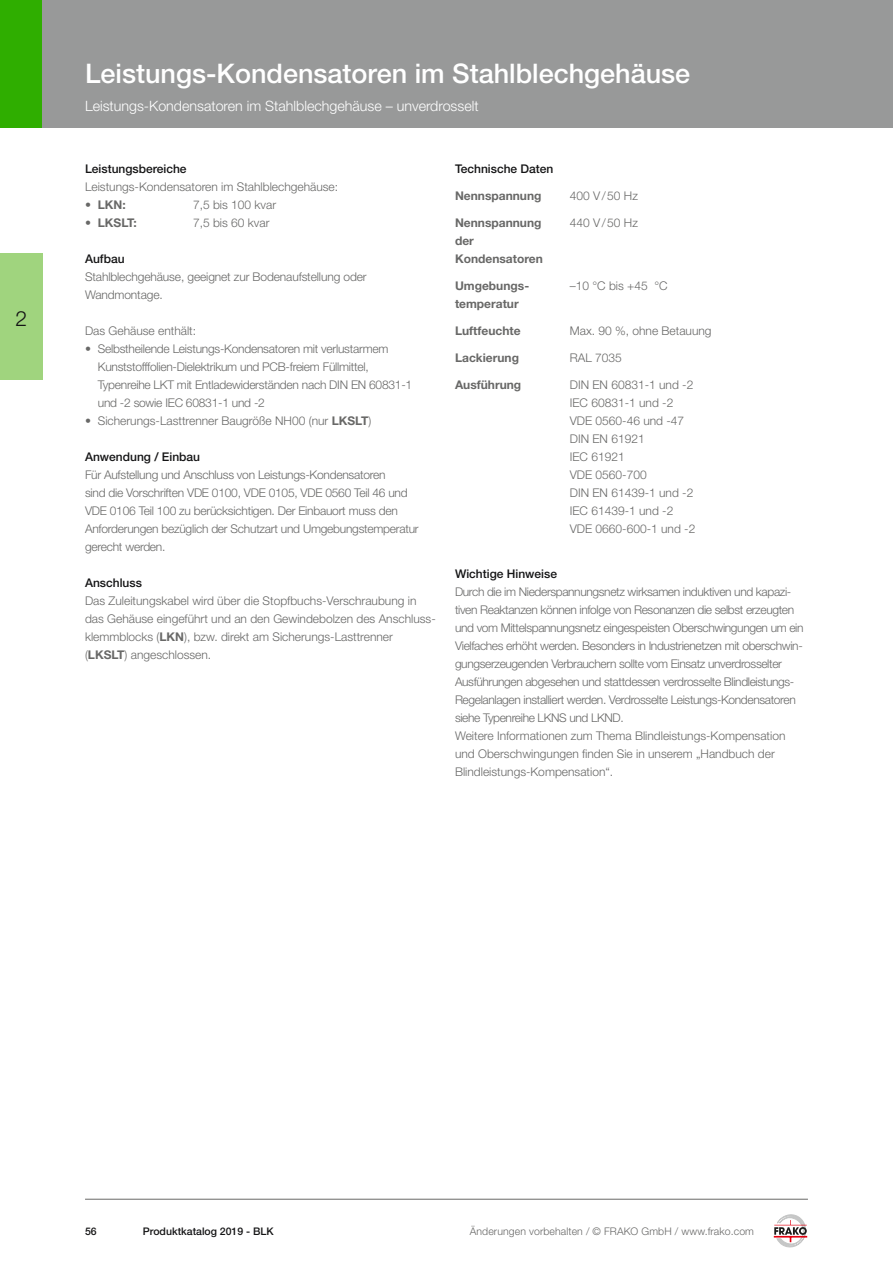
<style>
.page{position:relative;width:893px;height:1263px;background:#fff}
.page>*{position:absolute;margin:0;border:0;box-sizing:border-box;transform-origin:0 0}
.t1{font:500 27px "Helvetica Neue LT Std";color:#fff}
.t2{font:300 21px "Helvetica Neue LT Std";color:#141415}
.t3{font:300 14.25px "Helvetica Neue LT Std";color:#fff}
.t4{font:300 12px/18px "Helvetica Neue LT Std";letter-spacing:-.02em;color:#686867}
.t5{font:300 12px/18px "Helvetica Neue LT Std";color:#686867}
.t6{font:700 12px/18px "Helvetica Neue LT Std";color:#686867}
.t7{font:500 12px "Helvetica Neue LT Std";color:#141415}
.t8{font:300 10.5px "Helvetica Neue LT Std";letter-spacing:.01em;color:#686867}
.t9{font:500 10.5px "Helvetica Neue LT Std";color:#141415}
.s1{font-weight:300}
.s2{font-weight:700}
</style>
<div class="page">
<div style="left:0;top:0;width:43px;height:128px;background:#2fae00"></div>
<div style="left:0;top:254px;width:43px;height:126px;background:#a0d47e"></div>
<div style="left:43px;top:0;width:850px;height:128px;background:#989999"></div>
<hr style="left:85px;top:1199px;width:723px;height:1px;background:#686867">
<svg style="left:774px;top:1214px;width:34px;height:34px"></svg>
<h2 class="t2" style="left:15px;top:305px;width:13px">2</h2>
<h1 class="t1" style="left:85px;top:57px;width:607px">Leistungs-Kondensatoren im Stahlblechgehäuse</h1>
<p class="t3" style="left:85px;top:97px;width:395px">Leistungs-Kondensatoren im Stahlblechgehäuse – unverdrosselt</p>
<p class="t7" style="left:85px;top:161px;width:103px">Leistungsbereiche</p>
<p class="t5" style="left:85px;top:177px;width:255px">Leistungs-Kondensatoren im Stahlblechgehäuse:</p>
<p class="t6" style="left:85px;top:195px;width:42px"><span class="s1">•</span> LKN:</p>
<p class="t5" style="left:193px;top:195px;width:85px">7,5 bis 100 kvar</p>
<p class="t6" style="left:85px;top:213px;width:53px"><span class="s1">•</span> LKSLT:</p>
<p class="t5" style="left:193px;top:213px;width:78px">7,5 bis 60 kvar</p>
<p class="t7" style="left:85px;top:251px;width:41px">Aufbau</p>
<p class="t4" style="left:85px;top:267px;width:283px">Stahlblechgehäuse, geeignet zur Bodenaufstellung oder<br>Wandmontage.</p>
<p class="t5" style="left:85px;top:321px;width:113px">Das Gehäuse enthält:</p>
<p class="t4" style="left:98px;top:339px;width:316px;text-indent:-13px">• Selbstheilende Leistungs-Kondensatoren mit verlustarmem Kunststofffolien-Dielektrikum und PCB-freiem Füllmittel, Typenreihe LKT mit Entladewiderständen nach DIN EN 60831-1 und -2 sowie IEC 60831-1 und -2</p>
<p class="t5" style="left:85px;top:411px;width:288px">• Sicherungs-Lasttrenner Baugröße NH00 (nur <span class="s2">LKSLT</span>)</p>
<p class="t7" style="left:85px;top:449px;width:117px">Anwendung / Einbau</p>
<p class="t4" style="left:85px;top:465px;width:335px">Für Aufstellung und Anschluss von Leistungs-Kondensatoren<br>sind die Vorschriften VDE 0100, VDE 0105, VDE 0560 Teil 46 und VDE 0106 Teil 100 zu berücksichtigen. Der Einbauort muss den Anforderungen bezüglich der Schutzart und Umgebungstemperatur gerecht werden.</p>
<p class="t7" style="left:85px;top:575px;width:58px">Anschluss</p>
<p class="t5" style="left:85px;top:591px;width:352px">Das Zuleitungskabel wird über die Stopfbuchs-Verschraubung in das Gehäuse eingeführt und an den Gewindebolzen des Anschluss&shy;klemmblocks (<span class="s2">LKN</span>), bzw. direkt am Sicherungs-Lasttrenner (<span class="s2">LKSLT</span>) angeschlossen.</p>
<p class="t7" style="left:455px;top:161px;width:100px">Technische Daten</p>
<p class="t6" style="left:455px;top:186px;width:88px">Nennspannung</p>
<p class="t4" style="left:570px;top:186px;width:70px">400 V/50 Hz</p>
<p class="t6" style="left:455px;top:213px;width:89px">Nennspannung der<br>Kondensatoren</p>
<p class="t4" style="left:570px;top:213px;width:70px">440 V/50 Hz</p>
<p class="t6" style="left:455px;top:276px;width:74px">Umgebungs&shy;temperatur</p>
<p class="t4" style="left:570px;top:276px;width:99px">–10 °C bis +45 °C</p>
<p class="t6" style="left:455px;top:321px;width:67px">Luftfeuchte</p>
<p class="t5" style="left:570px;top:321px;width:143px">Max. 90 %, ohne Betauung</p>
<p class="t6" style="left:455px;top:348px;width:65px">Lackierung</p>
<p class="t4" style="left:570px;top:348px;width:54px">RAL 7035</p>
<p class="t6" style="left:455px;top:375px;width:68px">Ausführung</p>
<p class="t5" style="left:570px;top:375px;width:127px">DIN EN 60831-1 und -2<br>IEC 60831-1 und -2<br>VDE 0560-46 und -47<br>DIN EN 61921<br>IEC 61921<br>VDE 0560-700<br>DIN EN 61439-1 und -2<br>IEC 61439-1 und -2<br>VDE 0660-600-1 und -2</p>
<p class="t7" style="left:455px;top:566px;width:104px">Wichtige Hinweise</p>
<p class="t4" style="left:455px;top:582px;width:350px">Durch die im Niederspannungsnetz wirksamen induktiven und kapazi&shy;tiven Reaktanzen können infolge von Resonanzen die selbst erzeugten und vom Mittelspannungsnetz eingespeisten Oberschwingungen um ein Vielfaches erhöht werden. Besonders in Industrienetzen mit oberschwin&shy;gungserzeugenden Verbrauchern sollte vom Einsatz unverdrosselter Ausführungen abgesehen und stattdessen verdrosselte Blindleistungs-Regelanlagen installiert werden. Verdrosselte Leistungs-Kondensatoren siehe Typenreihe LKNS und LKND.<br>Weitere Informationen zum Thema Blindleistungs-Kompensation und Oberschwingungen finden Sie in unserem „Handbuch der Blindleistungs-Kompensation“.</p>
<p class="t9" style="left:85px;top:1225px;width:13px">56</p>
<p class="t9" style="left:143px;top:1225px;width:132px">Produktkatalog 2019 - BLK</p>
<p class="t8" style="left:470px;top:1224px;width:286px">Änderungen vorbehalten / © FRAKO GmbH / www.frako.com</p>
</div>
